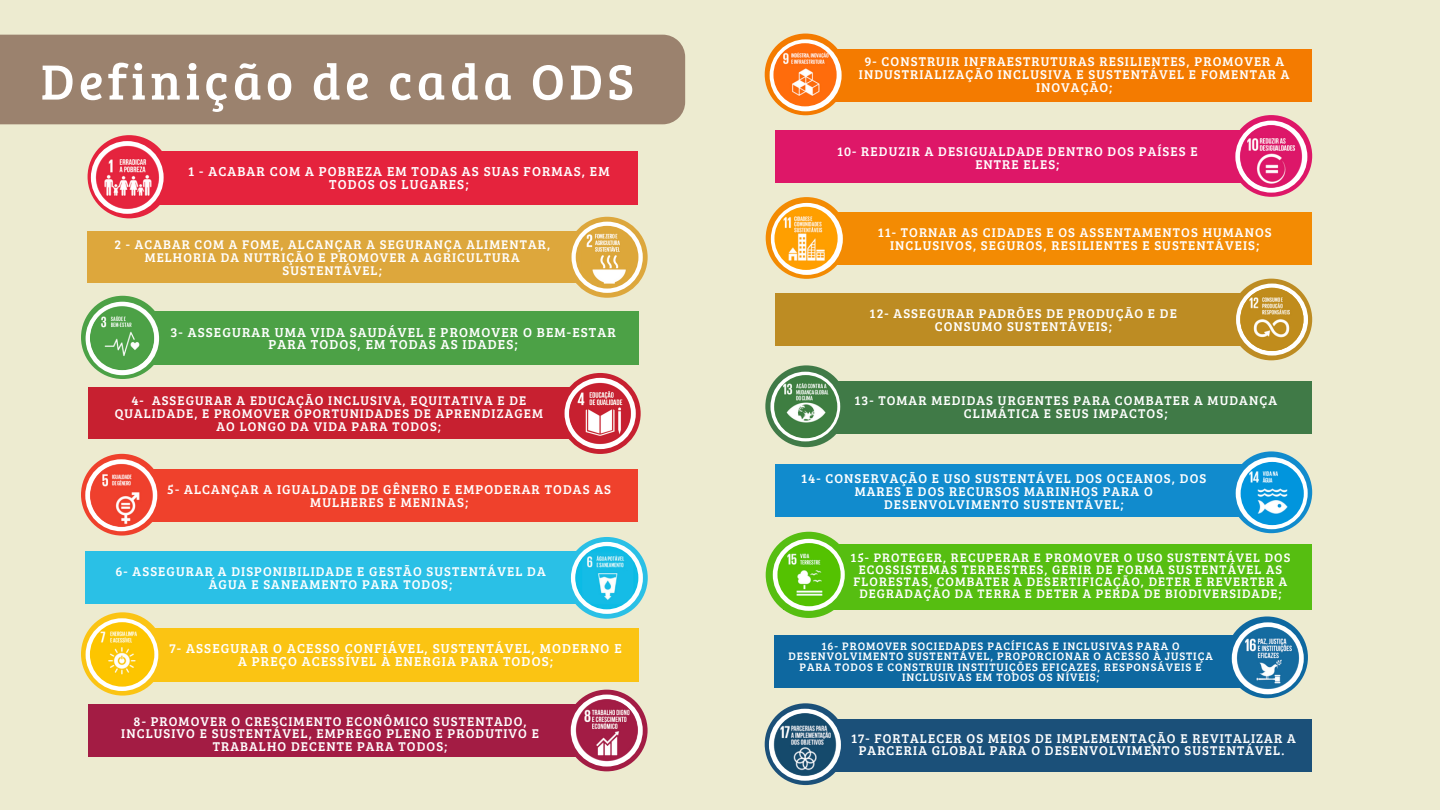
<style>
.page{position:relative;width:1440px;height:810px;background:#edebd0}
.page>*{position:absolute;margin:0;border:0;box-sizing:border-box;transform-origin:0 0}
.t1{font:51.1px "Bree Serif";letter-spacing:.085em;color:#fff}
.t2{font:13.4px/12.8px "Bree Serif";letter-spacing:.085em;color:#fff;text-align:center}
.t3{font:13.2px/12.8px "Bree Serif";letter-spacing:.085em;color:#fff;text-align:center}
.t4{font:13.1px/12.8px "Bree Serif";letter-spacing:.085em;color:#fff;text-align:center}
.t5{font:13px/12.8px "Bree Serif";letter-spacing:.085em;color:#fff;text-align:center}
.t6{font:12.7px/12px "Bree Serif";letter-spacing:.085em;color:#fff;text-align:center}
.t7{font:11.2px/10.5px "Bree Serif";letter-spacing:.085em;color:#fff;text-align:center}
</style>
<div class="page">
<div style="left:0;top:35px;width:685px;height:89px;background:#9b826e"></div>
<div style="left:88px;top:231px;width:525px;height:52px;background:#dda73c"></div>
<svg style="left:567px;top:217px;width:81px;height:81px"></svg>
<svg style="left:572px;top:222px;width:71px;height:71px"></svg>
<img style="left:576px;top:226px;width:62px;height:63px;border-radius:50%">
<div style="left:100px;top:312px;width:539px;height:53px;background:#4ca146"></div>
<svg style="left:81px;top:296px;width:83px;height:83px"></svg>
<div style="left:86px;top:302px;width:73px;height:73px;background:#fff;border-radius:50%"></div>
<img style="left:90px;top:306px;width:64px;height:64px;border-radius:50%">
<div style="left:88px;top:387px;width:519px;height:52px;background:#c72030"></div>
<svg style="left:560px;top:373px;width:81px;height:81px"></svg>
<div style="left:565px;top:378px;width:71px;height:71px;background:#fff;border-radius:50%"></div>
<img style="left:569px;top:382px;width:62px;height:63px;border-radius:50%">
<div style="left:100px;top:469px;width:538px;height:53px;background:#ef412c"></div>
<svg style="left:81px;top:454px;width:82px;height:82px"></svg>
<div style="left:85px;top:459px;width:72px;height:72px;background:#fff;border-radius:50%"></div>
<img style="left:90px;top:464px;width:63px;height:63px;border-radius:50%">
<div style="left:85px;top:552px;width:528px;height:52px;background:#2ac0e6"></div>
<svg style="left:566px;top:537px;width:82px;height:82px"></svg>
<svg style="left:571px;top:542px;width:72px;height:72px"></svg>
<img style="left:575px;top:546px;width:63px;height:63px;border-radius:50%">
<div style="left:100px;top:628px;width:538px;height:53px;background:#fbc413"></div>
<svg style="left:81px;top:612px;width:83px;height:84px"></svg>
<svg style="left:86px;top:618px;width:72px;height:73px"></svg>
<img style="left:90px;top:622px;width:64px;height:65px;border-radius:50%">
<div style="left:88px;top:704px;width:525px;height:53px;background:#a31c44"></div>
<svg style="left:566px;top:690px;width:82px;height:81px"></svg>
<div style="left:571px;top:695px;width:72px;height:72px;background:#fff;border-radius:50%"></div>
<img style="left:575px;top:699px;width:63px;height:63px;border-radius:50%">
<div style="left:107px;top:151px;width:531px;height:53px;background:#e5233d"></div>
<div style="left:88px;top:135px;width:83px;height:83px;background:#e5233d;border-radius:50%"></div>
<div style="left:91px;top:141px;width:73px;height:73px;background:#fff;border-radius:50%"></div>
<img style="left:95px;top:145px;width:65px;height:64px;border-radius:50%">
<div style="left:783px;top:49px;width:529px;height:53px;background:#f47b00"></div>
<div style="left:765px;top:34px;width:81px;height:81px;background:#f47b00;border-radius:50%"></div>
<div style="left:770px;top:39px;width:72px;height:72px;background:#fff;border-radius:50%"></div>
<img style="left:773px;top:43px;width:64px;height:63px;border-radius:50%">
<div style="left:775px;top:130px;width:480px;height:53px;background:#de1768"></div>
<svg style="left:1230px;top:115px;width:82px;height:82px"></svg>
<div style="left:1235px;top:121px;width:72px;height:72px;background:#fff;border-radius:50%"></div>
<img style="left:1240px;top:125px;width:63px;height:63px;border-radius:50%">
<div style="left:784px;top:213px;width:528px;height:52px;background:#f38b03"></div>
<div style="left:766px;top:197px;width:81px;height:82px;background:#f38b03;border-radius:50%"></div>
<div style="left:771px;top:203px;width:72px;height:72px;background:#fff;border-radius:50%"></div>
<img style="left:774px;top:207px;width:64px;height:63px;border-radius:50%">
<div style="left:775px;top:293px;width:485px;height:53px;background:#bd8c23"></div>
<div style="left:1230px;top:279px;width:82px;height:81px;background:#bd8c23;border-radius:50%"></div>
<svg style="left:1236px;top:284px;width:72px;height:72px"></svg>
<img style="left:1240px;top:288px;width:63px;height:63px;border-radius:50%">
<div style="left:784px;top:381px;width:528px;height:52px;background:#407a47"></div>
<div style="left:765px;top:365px;width:82px;height:82px;background:#407a47;border-radius:50%"></div>
<svg style="left:770px;top:372px;width:70px;height:69px"></svg>
<img style="left:774px;top:375px;width:63px;height:63px;border-radius:50%">
<div style="left:775px;top:465px;width:480px;height:52px;background:#118bcd"></div>
<svg style="left:1230px;top:451px;width:82px;height:82px"></svg>
<svg style="left:1236px;top:457px;width:72px;height:72px"></svg>
<img style="left:1241px;top:462px;width:63px;height:63px;border-radius:50%">
<div style="left:783px;top:544px;width:529px;height:65px;background:#56be11"></div>
<div style="left:766px;top:532px;width:86px;height:86px;background:#56be11;border-radius:50%"></div>
<div style="left:773px;top:539px;width:72px;height:72px;background:#fff;border-radius:50%"></div>
<img style="left:777px;top:543px;width:64px;height:63px;border-radius:50%">
<div style="left:774px;top:635px;width:477px;height:52px;background:#0e68a0"></div>
<svg style="left:1226px;top:616px;width:82px;height:82px"></svg>
<div style="left:1232px;top:622px;width:72px;height:72px;background:#fff;border-radius:50%"></div>
<img style="left:1236px;top:627px;width:64px;height:63px;border-radius:50%">
<div style="left:783px;top:719px;width:529px;height:52px;background:#1b5079"></div>
<div style="left:765px;top:703px;width:81px;height:82px;background:#1b5079;border-radius:50%"></div>
<div style="left:769px;top:709px;width:72px;height:72px;background:#fff;border-radius:50%"></div>
<img style="left:773px;top:713px;width:64px;height:63px;border-radius:50%">
<h1 class="t1" style="left:41px;top:45px;width:595px">Definição de cada ODS</h1>
<p class="t2" style="left:188px;top:164px;width:423px">1 - ACABAR COM A POBREZA EM TODAS AS SUAS FORMAS, EM<br>TODOS OS LUGARES;</p>
<p class="t5" style="left:114px;top:238px;width:437px">2 - ACABAR COM A FOME, ALCANÇAR A SEGURANÇA ALIMENTAR,<br>MELHORIA DA NUTRIÇÃO E PROMOVER A AGRICULTURA<br>SUSTENTÁVEL;</p>
<p class="t2" style="left:170px;top:325px;width:447px">3- ASSEGURAR UMA VIDA SAUDÁVEL E PROMOVER O BEM-ESTAR<br>PARA TODOS, EM TODAS AS IDADES;</p>
<p class="t5" style="left:115px;top:394px;width:430px">4- ASSEGURAR A EDUCAÇÃO INCLUSIVA, EQUITATIVA E DE<br>QUALIDADE, E PROMOVER OPORTUNIDADES DE APRENDIZAGEM<br>AO LONGO DA VIDA PARA TODOS;</p>
<p class="t3" style="left:167px;top:482px;width:445px">5- ALCANÇAR A IGUALDADE DE GÊNERO E EMPODERAR TODAS AS<br>MULHERES E MENINAS;</p>
<p class="t4" style="left:116px;top:565px;width:432px">6- ASSEGURAR A DISPONIBILIDADE E GESTÃO SUSTENTÁVEL DA<br>ÁGUA E SANEAMENTO PARA TODOS;</p>
<p class="t2" style="left:170px;top:641px;width:454px">7- ASSEGURAR O ACESSO CONFIÁVEL, SUSTENTÁVEL, MODERNO E<br>A PREÇO ACESSÍVEL À ENERGIA PARA TODOS;</p>
<p class="t4" style="left:121px;top:714px;width:419px">8- PROMOVER O CRESCIMENTO ECONÔMICO SUSTENTADO,<br>INCLUSIVO E SUSTENTÁVEL, EMPREGO PLENO E PRODUTIVO E<br>TRABALHO DECENTE PARA TODOS;</p>
<p class="t4" style="left:859px;top:55px;width:432px">9- CONSTRUIR INFRAESTRUTURAS RESILIENTES, PROMOVER A<br>INDUSTRIALIZAÇÃO INCLUSIVA E SUSTENTÁVEL E FOMENTAR A<br>INOVAÇÃO;</p>
<p class="t4" style="left:837px;top:144px;width:362px">10- REDUZIR A DESIGUALDADE DENTRO DOS PAÍSES E<br>ENTRE ELES;</p>
<p class="t4" style="left:878px;top:225px;width:396px">11- TORNAR AS CIDADES E OS ASSENTAMENTOS HUMANOS<br>INCLUSIVOS, SEGUROS, RESILIENTES E SUSTENTÁVEIS;</p>
<p class="t4" style="left:870px;top:306px;width:309px">12- ASSEGURAR PADRÕES DE PRODUÇÃO E DE<br>CONSUMO SUSTENTÁVEIS;</p>
<p class="t4" style="left:854px;top:394px;width:424px">13- TOMAR MEDIDAS URGENTES PARA COMBATER A MUDANÇA<br>CLIMÁTICA E SEUS IMPACTOS;</p>
<p class="t4" style="left:801px;top:471px;width:407px">14- CONSERVAÇÃO E USO SUSTENTÁVEL DOS OCEANOS, DOS<br>MARES E DOS RECURSOS MARINHOS PARA O<br>DESENVOLVIMENTO SUSTENTÁVEL;</p>
<p class="t6" style="left:851px;top:551px;width:441px">15- PROTEGER, RECUPERAR E PROMOVER O USO SUSTENTÁVEL DOS ECOSSISTEMAS TERRESTRES, GERIR DE FORMA SUSTENTÁVEL AS FLORESTAS, COMBATER A DESERTIFICAÇÃO, DETER E REVERTER A DEGRADAÇÃO DA TERRA E DETER A PERDA DE BIODIVERSIDADE;</p>
<p class="t7" style="left:789px;top:640px;width:426px">16- PROMOVER SOCIEDADES PACÍFICAS E INCLUSIVAS PARA O DESENVOLVIMENTO SUSTENTÁVEL, PROPORCIONAR O ACESSO À JUSTIÇA PARA TODOS E CONSTRUIR INSTITUIÇÕES EFICAZES, RESPONSÁVEIS E INCLUSIVAS EM TODOS OS NÍVEIS;</p>
<p class="t4" style="left:851px;top:731px;width:446px">17- FORTALECER OS MEIOS DE IMPLEMENTAÇÃO E REVITALIZAR A<br>PARCERIA GLOBAL PARA O DESENVOLVIMENTO SUSTENTÁVEL.</p>
</div>
